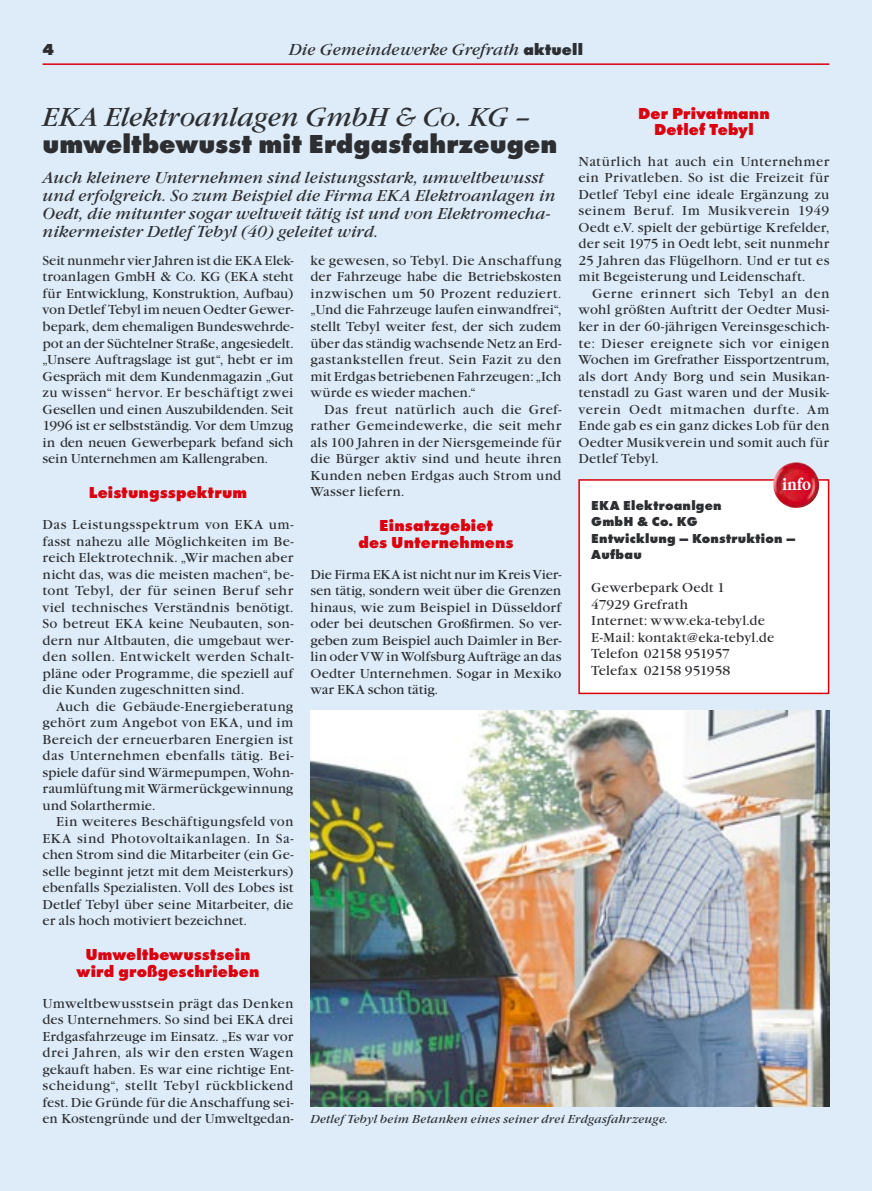
<style>
.page{position:relative;width:872px;height:1191px;background:#ddecf8}
.page>*{position:absolute;margin:0;border:0;box-sizing:border-box;transform-origin:0 0}
.t1{font:800 27px "Function X";letter-spacing:.005em;color:#2d2e32}
.t2{font:italic 27px "Garamond Nova";color:#2d2e32}
.t3{font:700 16.8px "Garamond Nova";color:#fff;scale:.8 1}
.t4{font:italic 16.5px/18px "Garamond Nova";letter-spacing:.005em;color:#2d2e32}
.t5{font:800 16.5px/16.5px "Function X";letter-spacing:.01em;color:#db000e;text-align:center}
.t6{font:800 16.5px "Function X";color:#2d2e32}
.t7{font:13.5px/16.5px "Garamond Nova";letter-spacing:.005em;color:#2d2e32;text-align:justify}
.t8{font:800 13.5px/16.5px "Function X";letter-spacing:.02em;color:#2d2e32}
.t9{font:italic 12px "Garamond Nova";letter-spacing:.015em;color:#2d2e32}
.s1{font-family:"Function X";font-weight:800;font-style:normal}
</style>
<div class="page">
<hr style="left:43px;top:63px;width:786px;height:2px;background:#db000e">
<div style="left:579px;top:480px;width:249px;height:213px;background:#fff"></div>
<div style="left:578px;top:479px;width:251px;height:215px;border:2px solid #db000e"></div>
<img style="left:773px;top:466px;width:11px;height:35px">
<img style="left:310px;top:710px;width:519px;height:396px">
<p class="t6" style="left:43px;top:40px;width:13px">4</p>
<p class="t4" style="left:289px;top:41px;width:295px">Die Gemeindewerke Grefrath <span class="s1">aktuell</span></p>
<p class="t5" style="left:638px;top:105px;width:133px">Der Privatmann<br>Detlef Tebyl</p>
<p class="t7" style="left:578px;top:153px;width:252px">Natürlich hat auch ein Unternehmer ein Privatleben. So ist die Freizeit für Detlef Tebyl eine ideale Ergänzung zu seinem Beruf. Im Musikverein 1949<br>Oedt e.V. spielt der gebürtige Krefelder, der seit 1975 in Oedt lebt, seit nunmehr 25 Jahren das Flügelhorn. Und er tut es mit Begeisterung und Leidenschaft.</p>
<p class="t7" style="left:578px;top:285px;width:252px;text-indent:14px">Gerne erinnert sich Tebyl an den wohl größten Auftritt der Oedter Musi&shy;ker in der 60-jährigen Vereinsgeschich&shy;te: Dieser ereignete sich vor einigen Wochen im Grefrather Eissportzentrum, als dort Andy Borg und sein Musikan&shy;tenstadl zu Gast waren und der Musik&shy;verein Oedt mitmachen durfte. Am Ende gab es ein ganz dickes Lob für den Oedter Musikverein und somit auch für Detlef Tebyl.</p>
<h1 class="t2" style="left:43px;top:102px;width:490px">EKA Elektroanlagen GmbH &amp; Co. KG –</h1>
<h1 class="t1" style="left:43px;top:128px;width:516px">umweltbewusst mit Erdgasfahrzeugen</h1>
<p class="t4" style="left:43px;top:168px;width:514px">Auch kleinere Unternehmen sind leistungsstark, umweltbewusst und erfolgreich. So zum Beispiel die Firma EKA Elektroanlagen in Oedt, die mitunter sogar weltweit tätig ist und von Elektromecha&shy;nikermeister Detlef Tebyl (40) geleitet wird.</p>
<p class="t7" style="left:43px;top:252px;width:252px">Seit nunmehr vier Jahren ist die EKA Elek&shy;troanlagen GmbH &amp; Co. KG (EKA steht für Entwicklung, Konstruktion, Aufbau) von Detlef Tebyl im neuen Oedter Gewer&shy;bepark, dem ehemaligen Bundeswehrde&shy;pot an der Süchtelner Straße, angesiedelt. „Unsere Auftragslage ist gut“, hebt er im Gespräch mit dem Kundenmagazin „Gut zu wissen“ hervor. Er beschäftigt zwei Gesellen und einen Auszubildenden. Seit 1996 ist er selbstständig. Vor dem Umzug in den neuen Gewerbepark befand sich sein Unternehmen am Kallengraben.</p>
<p class="t5" style="left:89px;top:484px;width:160px">Leistungsspektrum</p>
<p class="t7" style="left:43px;top:516px;width:252px">Das Leistungsspektrum von EKA um&shy;fasst nahezu alle Möglichkeiten im Be&shy;reich Elektrotechnik. „Wir machen aber nicht das, was die meisten machen“, be&shy;tont Tebyl, der für seinen Beruf sehr viel technisches Verständnis benötigt.<br>So betreut EKA keine Neubauten, son&shy;dern nur Altbauten, die umgebaut wer&shy;den sollen. Entwickelt werden Schalt&shy;pläne oder Programme, die speziell auf die Kunden zugeschnitten sind.</p>
<p class="t7" style="left:43px;top:698px;width:252px;text-indent:14px">Auch die Gebäude-Energieberatung gehört zum Angebot von EKA, und im Bereich der erneuerbaren Energien ist das Unternehmen ebenfalls tätig. Bei&shy;spiele dafür sind Wärmepumpen, Wohn&shy;raumlüftung mit Wärmerückgewinnung und Solarthermie.</p>
<p class="t7" style="left:43px;top:813px;width:252px;text-indent:14px">Ein weiteres Beschäftigungsfeld von EKA sind Photovoltaikanlagen. In Sa&shy;chen Strom sind die Mitarbeiter (ein Ge&shy;selle beginnt jetzt mit dem Meisterkurs) ebenfalls Spezialisten. Voll des Lobes ist Detlef Tebyl über seine Mitarbeiter, die er als hoch motiviert bezeichnet.</p>
<p class="t5" style="left:77px;top:946px;width:184px">Umweltbewusstsein wird großgeschrieben</p>
<p class="t7" style="left:43px;top:995px;width:252px">Umweltbewusstsein prägt das Denken des Unternehmers. So sind bei EKA drei Erdgasfahrzeuge im Einsatz. „Es war vor drei Jahren, als wir den ersten Wagen gekauft haben. Es war eine richtige Ent&shy;scheidung“, stellt Tebyl rückblickend fest. Die Gründe für die Anschaffung sei&shy;en Kostengründe und der Umweltgedan-</p>
<p class="t7" style="left:310px;top:252px;width:252px">ke gewesen, so Tebyl. Die Anschaffung der Fahrzeuge habe die Betriebskosten inzwischen um 50 Prozent reduziert. „Und die Fahrzeuge laufen einwandfrei“, stellt Tebyl weiter fest, der sich zudem über das ständig wachsende Netz an Erd&shy;gastankstellen freut. Sein Fazit zu den mit Erdgas betriebenen Fahrzeugen: „Ich würde es wieder machen.“</p>
<p class="t7" style="left:310px;top:401px;width:252px;text-indent:14px">Das freut natürlich auch die Gref&shy;rather Gemeindewerke, die seit mehr als 100 Jahren in der Niersgemeinde für die Bürger aktiv sind und heute ihren Kunden neben Erdgas auch Strom und Wasser liefern.</p>
<p class="t5" style="left:358px;top:517px;width:157px">Einsatzgebiet<br>des Unternehmens</p>
<p class="t7" style="left:310px;top:566px;width:252px">Die Firma EKA ist nicht nur im Kreis Vier&shy;sen tätig, sondern weit über die Grenzen hinaus, wie zum Beispiel in Düsseldorf oder bei deutschen Großfirmen. So ver&shy;geben zum Beispiel auch Daimler in Ber&shy;lin oder VW in Wolfsburg Aufträge an das Oedter Unternehmen. Sogar in Mexiko war EKA schon tätig.</p>
<p class="t3" style="left:782px;top:474px;width:38px">info</p>
<p class="t8" style="left:591px;top:497px;width:206px">EKA Elektroanlgen<br>GmbH &amp; Co. KG<br>Entwicklung – Konstruktion –<br>Aufbau</p>
<p class="t7" style="left:591px;top:580px;width:184px;text-align:left">Gewerbepark Oedt 1<br>47929 Grefrath<br>Internet: www.eka-tebyl.de<br>E-Mail: kontakt@eka-tebyl.de<br>Telefon 02158 951957<br>Telefax 02158 951958</p>
<p class="t9" style="left:310px;top:1112px;width:359px">Detlef Tebyl beim Betanken eines seiner drei Erdgasfahrzeuge.</p>
</div>
